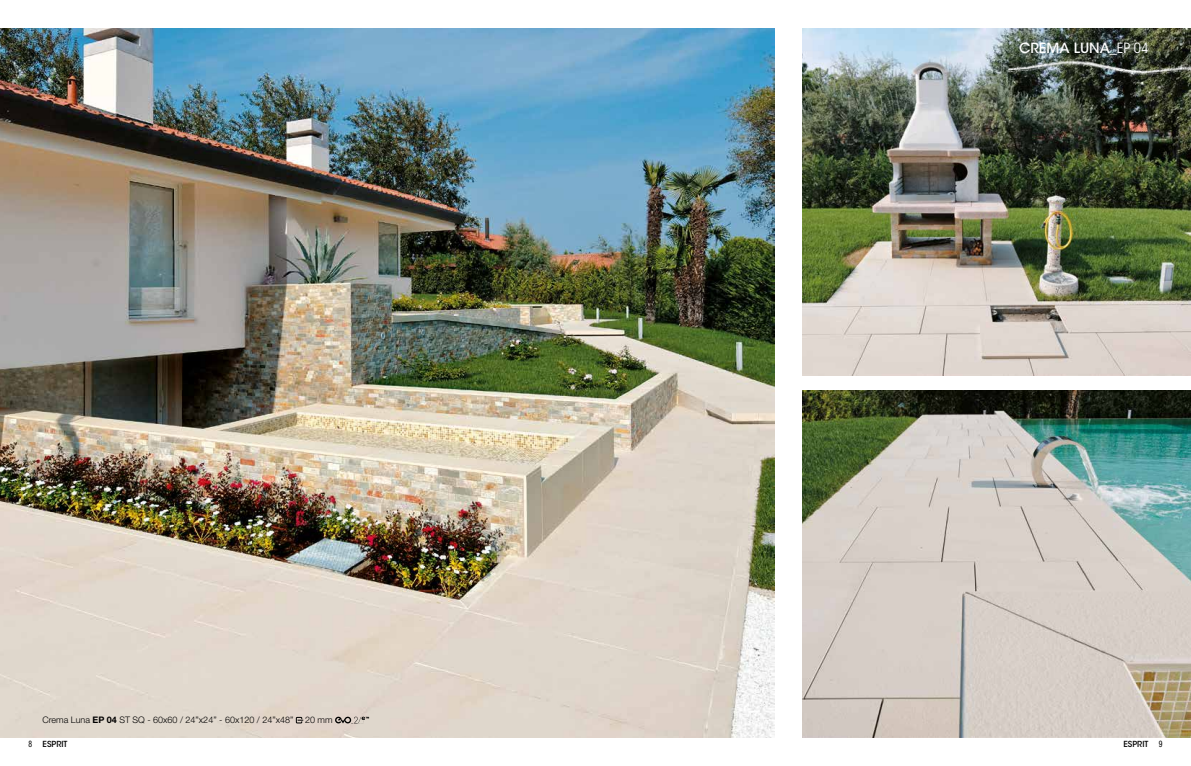
<style>
.page{position:relative;width:1191px;height:766px;background:#fff}
.page>*{position:absolute;margin:0;border:0;box-sizing:border-box;transform-origin:0 0}
.t1{font:500 14px "ITC Avant Garde Std";color:#fff}
.t2{font:300 9px "Helvetica Neue LT Std";color:#000}
.t3{font:500 8.3px "ITC Avant Garde Std";color:#000}
.s1{font-weight:700}
.s2{font-weight:400;font-stretch:condensed}
.s3{font-family:"Helvetica Neue LT Std";font-weight:400;font-stretch:condensed;font-size:9px}
</style>
<div class="page">
<img style="left:0;top:28px;width:774px;height:709px">
<img style="left:802px;top:28px;width:389px;height:348px">
<img style="left:802px;top:390px;width:389px;height:347px">
<div style="left:296px;top:716px;width:6px;height:7px;border:1px solid #000"></div>
<svg style="left:335px;top:716px;width:34px;height:7px"></svg>
<img style="left:1008px;top:28px;width:183px;height:132px">
<p class="t2" style="left:43px;top:714px;width:252px">Crema Luna <span class="s1">EP 04</span> ST SQ - 60x60 / 24”x24” - 60x120 / 24”x48”</p>
<p class="t2" style="left:305px;top:714px;width:29px">20 mm</p>
<h1 class="t1" style="left:1019px;top:39px;width:131px">CREMA LUNA<span class="s2">_EP 04</span></h1>
<p class="t3" style="left:28px;top:738px;width:41px"><span class="s3">8</span> ESPRIT</p>
<p class="t3" style="left:1123px;top:738px;width:41px">ESPRIT <span class="s3">9</span></p>
</div>
